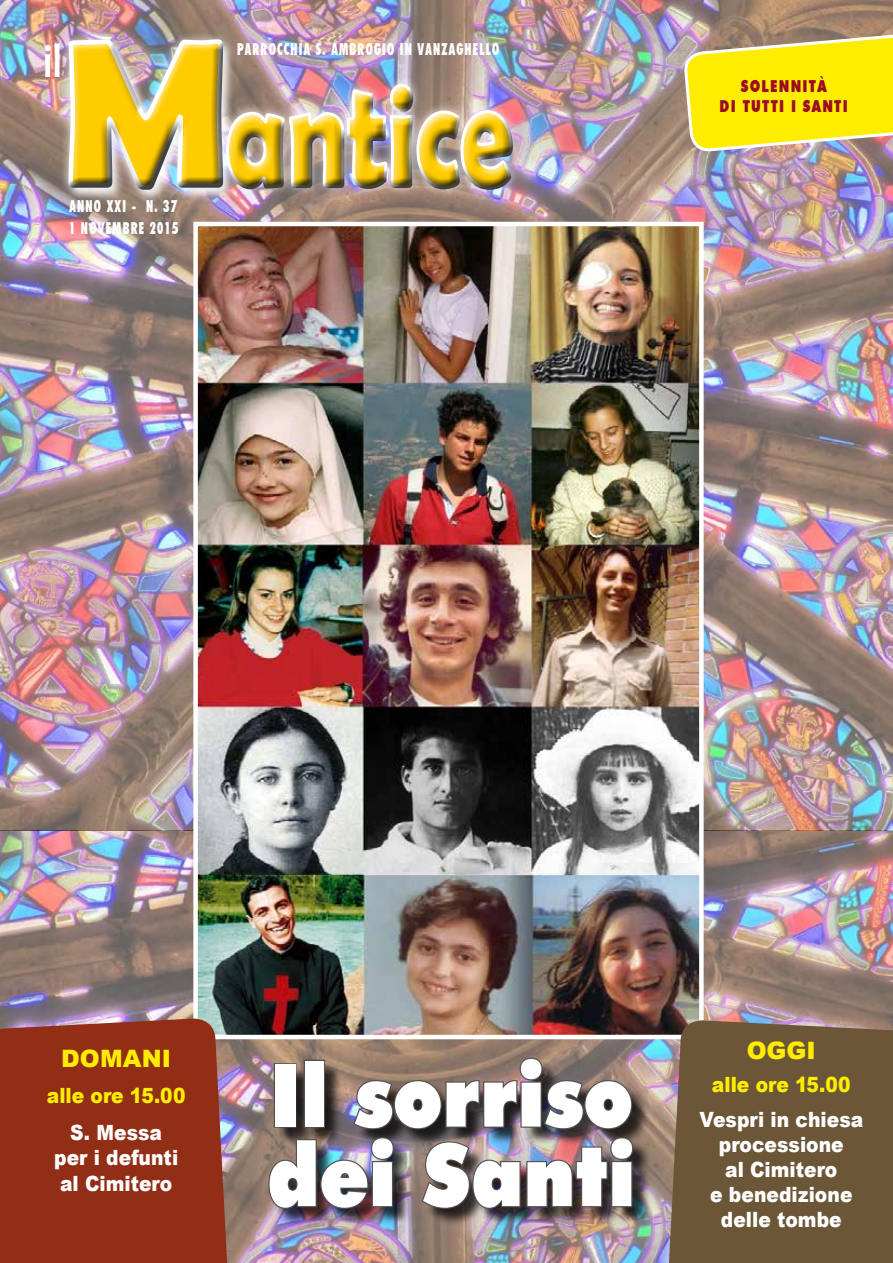
<style>
.page{position:relative;width:893px;height:1263px;background:#fff}
.page>*{position:absolute;margin:0;border:0;box-sizing:border-box;transform-origin:0 0}
.t1{font:700 150.15px "Berlin Sans FB Demi";color:#fc0;scale:.7 1}
.t2{font:900 87px/79.5px "Futura BT";color:#fff;scale:.89 1}
.t3{font:48.9px "Berlin Sans FB";color:#fff;scale:.88 1}
.t4{font:900 24px "Arial";color:#ffed00}
.t5{font:900 21px/25.2px "Arial";color:#fff;text-align:center;scale:.89 1}
.t6{font:900 21px "Arial";color:#ffed00;scale:.89 1}
.t7{font:900 condensed 16.5px/21.5px "Futura BT";letter-spacing:.1em;color:#fff;scale:.76 1}
.t8{font:900 16.5px/20px "Futura BT";letter-spacing:.1em;color:#9c0c22;text-align:center;scale:.76 1}
.s1{font-size:208.65px}
</style>
<div class="page">
<img style="left:0;top:0;width:893px;height:1263px">
<img style="left:198px;top:227px;width:501px;height:807px">
<div style="left:193px;top:222px;width:511px;height:817px;border:4px solid #fff"></div>
<div style="left:29px;top:0;width:468px;height:247px;background:#fff;opacity:.75"></div>
<div style="left:57px;top:29px;width:174px;height:164px;background:#fff;opacity:.75"></div>
<div style="left:60px;top:34px;width:174px;height:167px;background:#000;opacity:.75"></div>
<img style="left:66px;top:37px;width:139px;height:156px">
<div style="left:205px;top:34px;width:447px;height:195px;background:#fff;opacity:.75"></div>
<div style="left:215px;top:73px;width:300px;height:110px;background:#fff;opacity:.75"></div>
<div style="left:224px;top:83px;width:299px;height:118px;background:#000;opacity:.75"></div>
<img style="left:684px;top:0;width:209px;height:202px">
<div style="left:271px;top:1060px;width:381px;height:167px;background:#000;opacity:.75"></div>
<img style="left:267px;top:1056px;width:367px;height:154px">
<svg style="left:665px;top:1019px;width:228px;height:244px;background:#6e5a3d"></svg>
<div style="left:0;top:1017px;width:231px;height:246px;background:#922e16"></div>
<h3 class="t3" style="left:43px;top:33px;width:23px">il</h3>
<h1 class="t1" style="left:61px;top:47px;width:646px"><span class="s1">M</span>antice</h1>
<p class="t7" style="left:237px;top:39px;width:346px">PARROCCHIA S. AMBROGIO IN VANZAGHELLO</p>
<p class="t7" style="left:69px;top:196px;width:145px">ANNO XXI - N. 37<br>1 NOVEMBRE 2015</p>
<p class="t8" style="left:720px;top:76px;width:170px">solennità<br>di tutti i santi</p>
<p class="t4" style="left:61px;top:1041px;width:111px">Domani</p>
<p class="t6" style="left:47px;top:1080px;width:157px">alle ore 15.00</p>
<p class="t5" style="left:54px;top:1119px;width:141px">S. Messa per i defunti al Cimitero</p>
<h2 class="t2" style="left:267px;top:1055px;width:416px">Il sorriso dei Santi</h2>
<p class="t4" style="left:747px;top:1033px;width:67px">OGGI</p>
<p class="t6" style="left:712px;top:1069px;width:157px">alle ore 15.00</p>
<p class="t5" style="left:699px;top:1106px;width:186px">Vespri in chiesa processione<br>al Cimitero<br>e benedizione delle tombe</p>
</div>
